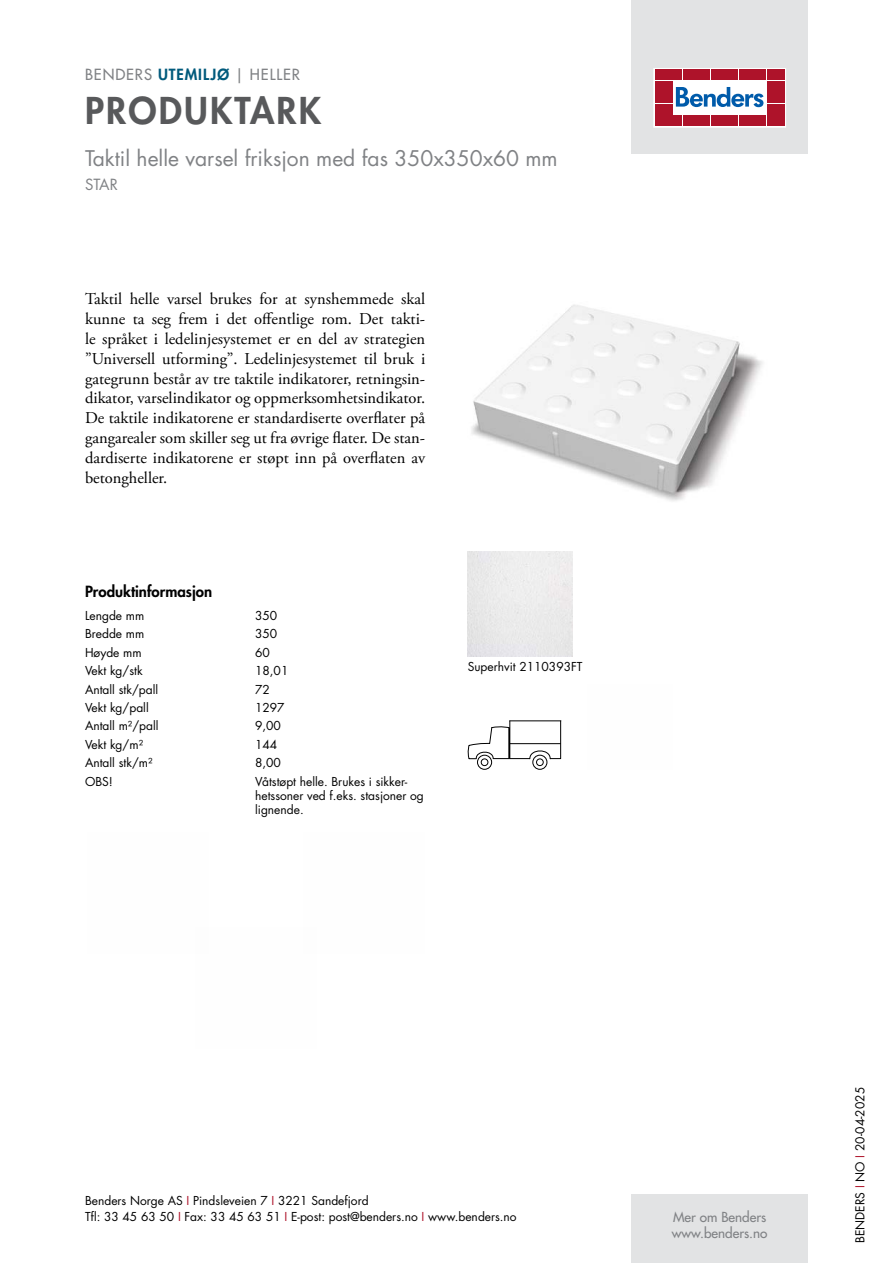
<style>
.page{position:relative;width:893px;height:1263px;background:#fff}
.page>*{position:absolute;margin:0;border:0;box-sizing:border-box;transform-origin:0 0}
.t1{font:800 36px "Futura Std";letter-spacing:.06em;color:#58595b}
.t2{font:21px "Futura Std";color:#808285}
.t3{font:16.5px/19.8px "Adobe Garamond Pro";color:#000;text-align:justify}
.t4{font:500 15px "Futura Std";letter-spacing:.06em;color:#808285}
.t5{font:800 15px "Futura Std";color:#000}
.t6{font:15px "Futura Std";color:#808285}
.t7{font:500 13.5px/16.2px "Futura Std";color:#808285}
.t8{font:12px/14.4px "Futura Std";color:#000}
.s1{font-weight:800;color:#005a7c}
.s2{color:#ae132a}
</style>
<div class="page">
<div style="left:631px;top:0;width:177px;height:153px;background:#e2e3e4"></div>
<div style="left:631px;top:1195px;width:177px;height:68px;background:#e2e3e4"></div>
<svg style="left:656px;top:70px;width:128px;height:55px;fill:#fff"></svg>
<div style="left:654px;top:68px;width:132px;height:59px;border:1px solid #fff"></div>
<div style="left:655px;top:70px;width:8px;height:10px;background:#ae132a"></div>
<div style="left:664px;top:70px;width:8px;height:10px;background:#ae132a"></div>
<div style="left:655px;top:81px;width:8px;height:10px;background:#ae132a"></div>
<div style="left:664px;top:81px;width:8px;height:10px;background:#ae132a"></div>
<div style="left:655px;top:93px;width:8px;height:10px;background:#ae132a"></div>
<div style="left:664px;top:93px;width:8px;height:10px;background:#ae132a"></div>
<div style="left:655px;top:104px;width:8px;height:11px;background:#ae132a"></div>
<div style="left:664px;top:104px;width:8px;height:11px;background:#ae132a"></div>
<div style="left:655px;top:116px;width:8px;height:10px;background:#ae132a"></div>
<div style="left:664px;top:116px;width:8px;height:10px;background:#ae132a"></div>
<div style="left:674px;top:70px;width:8px;height:10px;background:#ae132a"></div>
<div style="left:683px;top:70px;width:8px;height:10px;background:#ae132a"></div>
<div style="left:692px;top:70px;width:8px;height:10px;background:#ae132a"></div>
<div style="left:702px;top:70px;width:8px;height:10px;background:#ae132a"></div>
<div style="left:711px;top:70px;width:8px;height:10px;background:#ae132a"></div>
<div style="left:720px;top:70px;width:8px;height:10px;background:#ae132a"></div>
<div style="left:730px;top:70px;width:8px;height:10px;background:#ae132a"></div>
<div style="left:739px;top:70px;width:8px;height:10px;background:#ae132a"></div>
<div style="left:748px;top:70px;width:8px;height:10px;background:#ae132a"></div>
<div style="left:758px;top:70px;width:8px;height:10px;background:#ae132a"></div>
<div style="left:674px;top:116px;width:8px;height:10px;background:#ae132a"></div>
<div style="left:683px;top:116px;width:8px;height:10px;background:#ae132a"></div>
<div style="left:692px;top:116px;width:8px;height:10px;background:#ae132a"></div>
<div style="left:702px;top:116px;width:8px;height:10px;background:#ae132a"></div>
<div style="left:711px;top:116px;width:8px;height:10px;background:#ae132a"></div>
<div style="left:720px;top:116px;width:8px;height:10px;background:#ae132a"></div>
<div style="left:730px;top:116px;width:8px;height:10px;background:#ae132a"></div>
<div style="left:739px;top:116px;width:8px;height:10px;background:#ae132a"></div>
<div style="left:748px;top:116px;width:8px;height:10px;background:#ae132a"></div>
<div style="left:758px;top:116px;width:8px;height:10px;background:#ae132a"></div>
<div style="left:767px;top:70px;width:8px;height:10px;background:#ae132a"></div>
<div style="left:776px;top:70px;width:8px;height:10px;background:#ae132a"></div>
<div style="left:767px;top:81px;width:8px;height:10px;background:#ae132a"></div>
<div style="left:776px;top:81px;width:8px;height:10px;background:#ae132a"></div>
<div style="left:767px;top:93px;width:8px;height:10px;background:#ae132a"></div>
<div style="left:776px;top:93px;width:8px;height:10px;background:#ae132a"></div>
<div style="left:767px;top:104px;width:8px;height:11px;background:#ae132a"></div>
<div style="left:776px;top:104px;width:8px;height:11px;background:#ae132a"></div>
<div style="left:767px;top:116px;width:8px;height:10px;background:#ae132a"></div>
<div style="left:776px;top:116px;width:8px;height:10px;background:#ae132a"></div>
<svg style="left:676px;top:87px;width:87px;height:20px"></svg>
<img style="left:471px;top:304px;width:292px;height:197px">
<div style="left:468px;top:552px;width:105px;height:105px;background:#eaeaeb"></div>
<svg style="left:468px;top:720px;width:93px;height:50px"></svg>
<p class="t4" style="left:85px;top:65px;width:216px">BENDERS <span class="s1">UTEMILJØ</span> | HELLER</p>
<h1 class="t1" style="left:85px;top:87px;width:238px">PRODUKTARK</h1>
<p class="t2" style="left:85px;top:144px;width:474px">Taktil helle varsel friksjon med fas 350x350x60 mm</p>
<p class="t6" style="left:85px;top:175px;width:34px">STAR</p>
<p class="t3" style="left:85px;top:290px;width:342px">Taktil helle varsel brukes for at synshemmede skal kunne ta seg frem i det offentlige rom. Det takti&shy;le språket i ledelinjesystemet er en del av strategien ”Universell utforming”. Ledelinjesystemet til bruk i gategrunn består av tre taktile indikatorer, retningsin&shy;dikator, varselindikator og oppmerksomhetsindikator.<br>De taktile indikatorene er standardiserte overflater på gangarealer som skiller seg ut fra øvrige flater. De stan&shy;dardiserte indikatorene er støpt inn på overflaten av betongheller.</p>
<p class="t5" style="left:85px;top:582px;width:129px">Produktinformasjon</p>
<p class="t8" style="left:85px;top:608px;width:61px">Lengde mm</p>
<p class="t8" style="left:255px;top:608px;width:24px">350</p>
<p class="t8" style="left:85px;top:627px;width:61px">Bredde mm</p>
<p class="t8" style="left:255px;top:627px;width:24px">350</p>
<p class="t8" style="left:85px;top:645px;width:58px">Høyde mm</p>
<p class="t8" style="left:255px;top:645px;width:16px">60</p>
<p class="t8" style="left:85px;top:664px;width:59px">Vekt kg/stk</p>
<p class="t8" style="left:255px;top:664px;width:35px">18,01</p>
<p class="t8" style="left:85px;top:682px;width:75px">Antall stk/pall</p>
<p class="t8" style="left:255px;top:682px;width:16px">72</p>
<p class="t8" style="left:85px;top:700px;width:65px">Vekt kg/pall</p>
<p class="t8" style="left:255px;top:700px;width:31px">1297</p>
<p class="t8" style="left:85px;top:719px;width:75px">Antall m²/pall</p>
<p class="t8" style="left:255px;top:719px;width:27px">9,00</p>
<p class="t8" style="left:85px;top:737px;width:60px">Vekt kg/m²</p>
<p class="t8" style="left:255px;top:737px;width:24px">144</p>
<p class="t8" style="left:85px;top:756px;width:69px">Antall stk/m²</p>
<p class="t8" style="left:255px;top:756px;width:27px">8,00</p>
<p class="t8" style="left:85px;top:774px;width:29px">OBS!</p>
<p class="t8" style="left:255px;top:774px;width:170px">Våtstøpt helle. Brukes i sikker&shy;hetssoner ved f.eks. stasjoner og lignende.</p>
<p class="t8" style="left:468px;top:660px;width:116px">Superhvit 2110393FT</p>
<p class="t8" style="left:85px;top:1192px;width:433px;line-height:16.5px">Benders Norge AS <span class="s2">I</span> Pindsleveien 7 <span class="s2">I</span> 3221 Sandefjord<br>Tfl: 33 45 63 50 <span class="s2">I</span> Fax: 33 45 63 51 <span class="s2">I</span> E-post: post@benders.no <span class="s2">I</span> www.benders.no</p>
<p class="t7" style="left:672px;top:1209px;width:97px">Mer om Benders www.benders.no</p>
<p class="t8" style="left:853px;top:1243px;width:157px;rotate:-90deg">BENDERS <span class="s2">I</span> NO <span class="s2">I</span> 20-04-2025</p>
</div>
